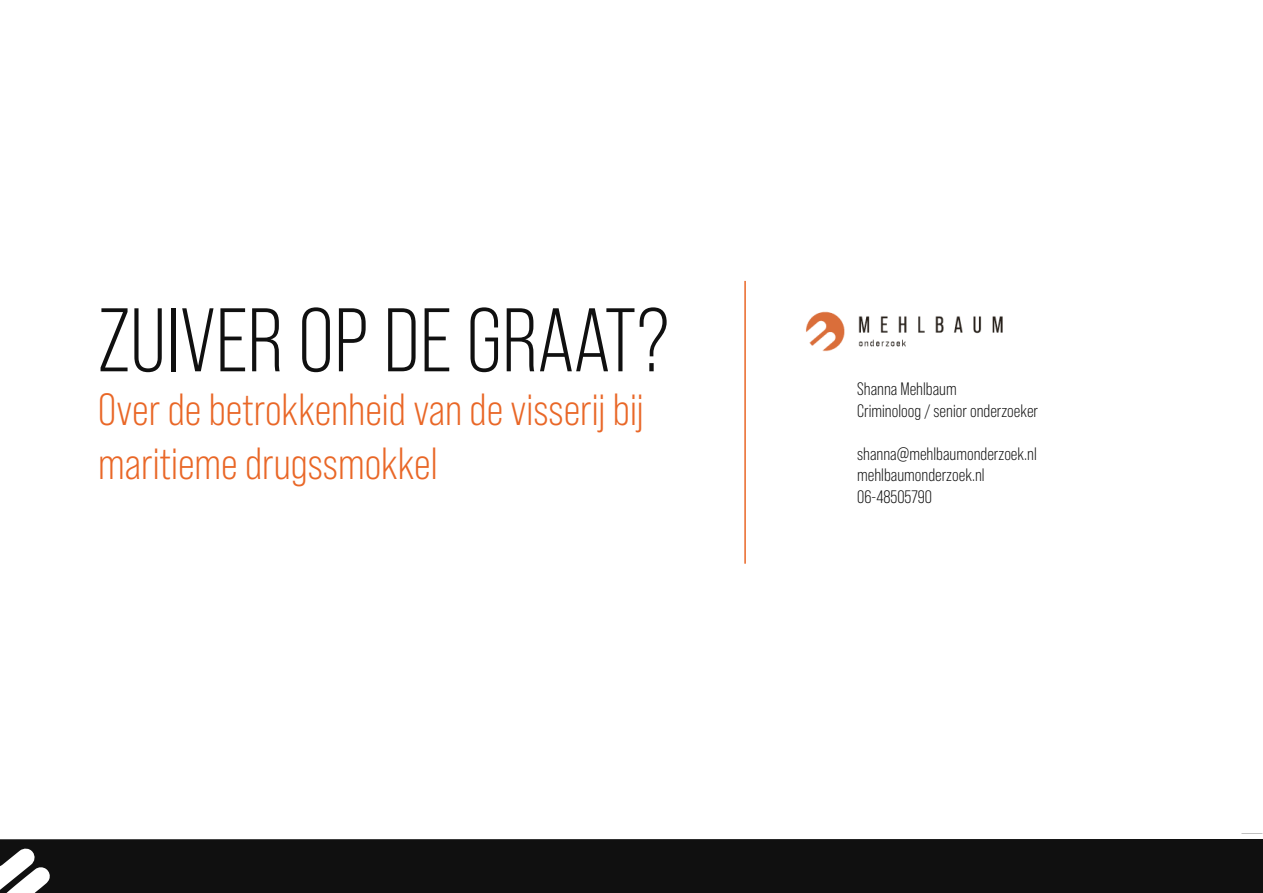
<style>
.page{position:relative;width:1263px;height:893px;background:#fff}
.page>*{position:absolute;margin:0;border:0;box-sizing:border-box;transform-origin:0 0}
.t1{font:90px "Bebas Neue Pro";color:#101010}
.t2{font:45px/54px "Bebas Neue Pro";color:#e96727}
.t3{font:18px/21.6px "Bebas Neue Pro";color:#101010}
</style>
<div class="page">
<img style="left:806px;top:311px;width:197px;height:41px">
<div style="left:0;top:839px;width:1263px;height:54px;background:#101010"></div>
<hr style="left:744px;top:281px;width:2px;height:283px;background:#e96727">
<h1 class="t1" style="left:98px;top:290px;width:573px">ZUIVER OP DE GRAAT?</h1>
<h2 class="t2" style="left:98px;top:383px;width:547px">Over de betrokkenheid van de visserij bij maritieme drugssmokkel</h2>
<p class="t3" style="left:857px;top:378px;width:182px">Shanna Mehlbaum<br>Criminoloog / senior onderzoeker</p>
<p class="t3" style="left:857px;top:443px;width:181px">shanna@mehlbaumonderzoek.nl mehlbaumonderzoek.nl<br>06-48505790</p>
</div>
